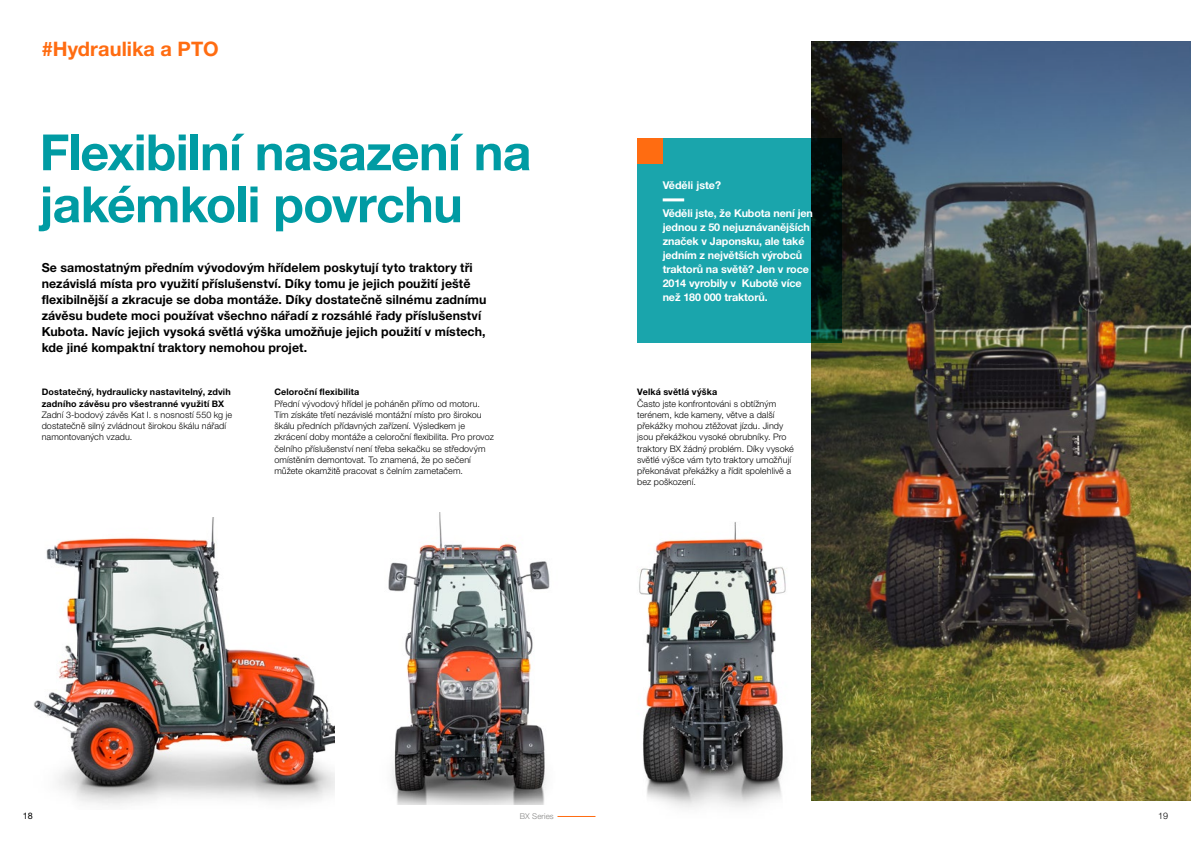
<style>
.page{position:relative;width:1191px;height:842px;background:#fff}
.page>*{position:absolute;margin:0;border:0;box-sizing:border-box;transform-origin:0 0}
.t1{font:700 50px/52px "Helvetica Neue LT Pro";letter-spacing:-.015em;color:#009ba3}
.t2{font:700 20px "Helvetica Neue LT Pro";letter-spacing:.005em;color:#ff6c11}
.t3{font:700 12.5px/16px "Helvetica Neue LT Pro";letter-spacing:.005em;color:#000}
.t4{font:700 10.8px/14px "Helvetica Neue LT Pro";letter-spacing:-.01em;color:#fff}
.t5{font:300 9px/11.2px "Helvetica Neue LT Pro";letter-spacing:.01em;color:#000}
.t6{font:700 9px/11.2px "Helvetica Neue LT Pro";letter-spacing:.02em;color:#000}
.t7{font:9px "Helvetica Neue LT Pro";color:#000}
.t8{font:300 8px "Helvetica Neue LT Pro";letter-spacing:.01em;color:#878786}
</style>
<div class="page">
<hr style="left:557px;top:816px;width:38px;height:1px;background:#ff6c11">
<img style="left:639px;top:522px;width:147px;height:286px">
<img style="left:811px;top:42px;width:380px;height:758px">
<img style="left:388px;top:512px;width:162px;height:293px">
<img style="left:33px;top:517px;width:301px;height:288px">
<svg style="left:637px;top:138px;width:204px;height:204px;background:#168f94"></svg>
<hr style="left:662px;top:198px;width:22px;height:3px;background:#fff">
<div style="left:637px;top:138px;width:25px;height:26px;background:#ff6c11"></div>
<h2 class="t2" style="left:42px;top:36px;width:178px">#Hydraulika a PTO</h2>
<h1 class="t1" style="left:40px;top:125px;width:493px">Flexibilní nasazení na jakémkoli povrchu</h1>
<p class="t3" style="left:42px;top:259px;width:446px">Se samostatným předním vývodovým hřídelem poskytují tyto traktory tři nezávislá místa pro využití příslušenství. Díky tomu je jejich použití ještě flexibilnější a zkracuje se doba montáže. Díky dostatečně silnému zadnímu závěsu budete moci používat všechno nářadí z rozsáhlé řady příslušenství Kubota. Navíc jejich vysoká světlá výška umožňuje jejich použití v místech, kde jiné kompaktní traktory nemohou projet.</p>
<p class="t6" style="left:42px;top:386px;width:191px">Dostatečný, hydraulicky nastavitelný, zdvih zadního závěsu pro všestranné využití BX</p>
<p class="t5" style="left:42px;top:409px;width:192px">Zadní 3-bodový závěs Kat I. s nosností 550 kg je dostatečně silný zvládnout širokou škálu nářadí namontovaných vzadu.</p>
<p class="t6" style="left:274px;top:386px;width:87px">Celoroční flexibilita</p>
<p class="t5" style="left:274px;top:397px;width:221px">Přední vývodový hřídel je poháněn přímo od motoru.<br>Tím získáte třetí nezávislé montážní místo pro širokou škálu předních přídavných zařízení. Výsledkem je zkrácení doby montáže a celoroční flexibilita. Pro provoz čelního příslušenství není třeba sekačku se středovým omístěním demontovat. To znamená, že po sečení můžete okamžitě pracovat s čelním zametačem.</p>
<p class="t4" style="left:662px;top:178px;width:60px">Věděli jste?</p>
<p class="t4" style="left:662px;top:206px;width:152px">Věděli jste, že Kubota není jen jednou z 50 nejuznávanějších značek v Japonsku, ale také jedním z největších výrobců traktorů na světě? Jen v roce<br>2014 vyrobily v Kubotě více než 180 000 traktorů.</p>
<p class="t6" style="left:637px;top:386px;width:82px">Velká světlá výška</p>
<p class="t5" style="left:637px;top:397px;width:158px">Často jste konfrontováni s obtížným terénem, kde kameny, větve a další překážky mohou ztěžovat jízdu. Jindy jsou překážkou vysoké obrubníky. Pro traktory BX žádný problém. Díky vysoké světlé výšce vám tyto traktory umožňují překonávat překážky a řídit spolehlivě a bez poškození.</p>
<p class="t7" style="left:23px;top:810px;width:12px">18</p>
<p class="t8" style="left:520px;top:811px;width:35px">BX Series</p>
<p class="t5" style="left:1158px;top:810px;width:12px">19</p>
</div>
